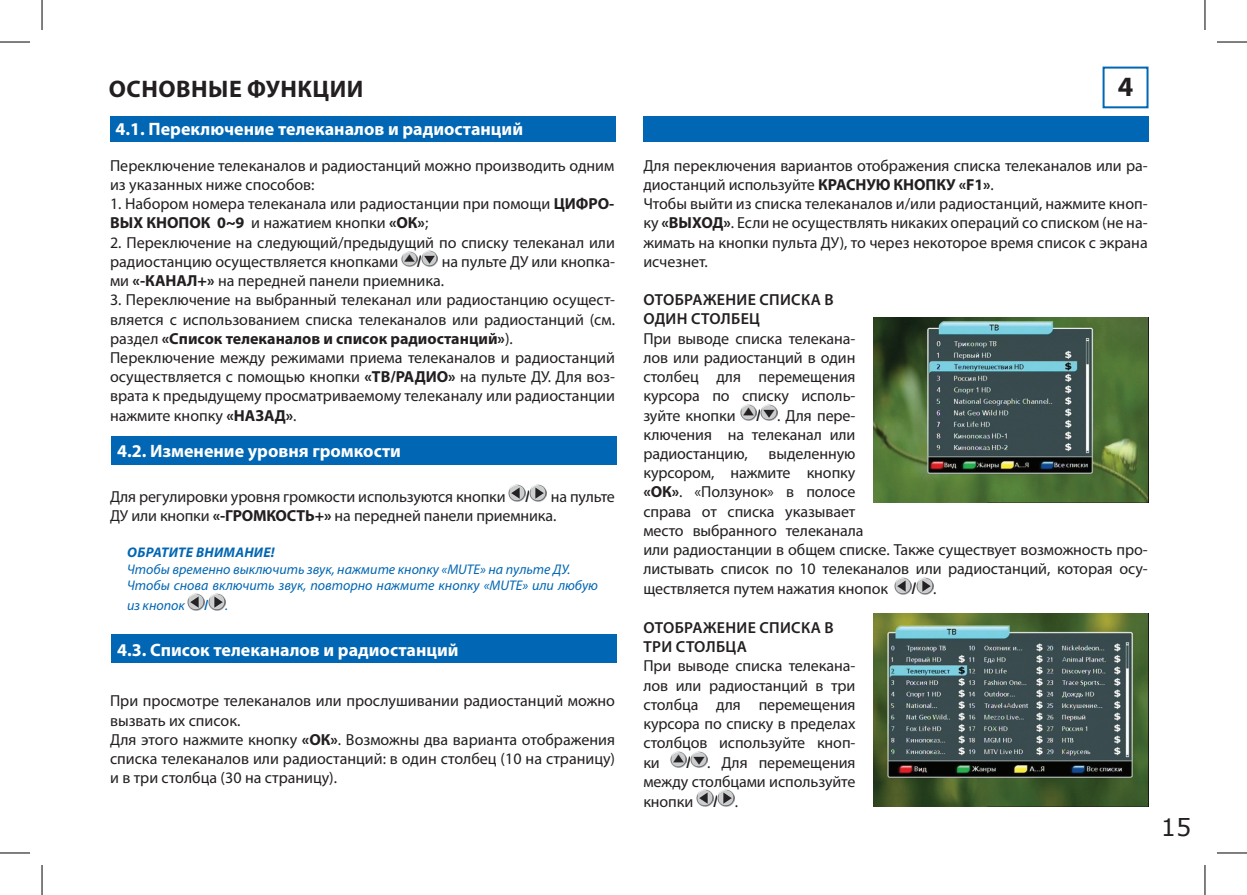
<style>
.page{position:relative;width:1247px;height:895px;background:#fff}
.page>*{position:absolute;margin:0;border:0;box-sizing:border-box;transform-origin:0 0}
.t1{font:700 28px "Myriad Pro";color:#231f20}
.t2{font:700 24px "Myriad Pro";letter-spacing:.02em;color:#231f20}
.t3{font:24px "Verdana";color:#231f20}
.t4{font:700 18px "Myriad Pro";color:#fff}
.t5{font:16px/19.2px "Myriad Pro";color:#231f20}
.t6{font:600 16px/19.2px "Myriad Pro";letter-spacing:.085em;color:#231f20}
.t7{font:700 16px "Myriad Pro";color:#231f20}
.t8{font:700 16px "Arial";color:#231f20}
.t9{font:italic 14px/16.8px "Myriad Pro";color:#0166b3}
.t10{font:italic 700 14px "Myriad Pro";letter-spacing:.02em;color:#0166b3}
.t11{font:700 14px "Arial";color:#0166b3}
.s1{font-weight:700}
.s2{font-family:"Arial";font-weight:700}
.s3{font-weight:400}
.s4{font-family:"Myriad Pro";font-weight:400;font-style:italic}
.s5{font-family:"Myriad Pro";font-weight:400}
</style>
<div class="page">
<div style="left:110px;top:116px;width:505px;height:26px;background:#0166b3"></div>
<div style="left:643px;top:116px;width:505px;height:26px;background:#0166b3"></div>
<div style="left:1102px;top:67px;width:46px;height:41px;border:2px solid #0166b3"></div>
<img style="left:401px;top:251px;width:16px;height:16px">
<img style="left:421px;top:251px;width:16px;height:16px">
<img style="left:508px;top:484px;width:17px;height:17px">
<img style="left:530px;top:484px;width:17px;height:17px">
<img style="left:187px;top:593px;width:17px;height:17px">
<img style="left:208px;top:593px;width:17px;height:17px">
<div style="left:111px;top:436px;width:505px;height:28px;background:#0166b3"></div>
<div style="left:111px;top:634px;width:505px;height:29px;background:#0166b3"></div>
<img style="left:740px;top:405px;width:16px;height:15px">
<img style="left:760px;top:404px;width:17px;height:16px">
<img style="left:894px;top:577px;width:17px;height:17px">
<img style="left:916px;top:577px;width:16px;height:17px">
<img style="left:670px;top:752px;width:16px;height:15px">
<img style="left:690px;top:751px;width:17px;height:16px">
<img style="left:696px;top:790px;width:17px;height:17px">
<img style="left:717px;top:790px;width:17px;height:17px">
<img style="left:873px;top:317px;width:275px;height:185px">
<img style="left:873px;top:613px;width:275px;height:193px">
<hr style="left:0;top:42px;width:30px;height:1px;background:#000">
<hr style="left:1216px;top:42px;width:30px;height:1px;background:#000">
<hr style="left:0;top:852px;width:30px;height:1px;background:#000">
<hr style="left:1216px;top:852px;width:30px;height:1px;background:#000">
<hr style="left:42px;top:0;width:1px;height:30px;background:#000">
<hr style="left:42px;top:865px;width:1px;height:30px;background:#000">
<hr style="left:1204px;top:0;width:1px;height:30px;background:#000">
<hr style="left:1204px;top:865px;width:1px;height:30px;background:#000">
<h2 class="t2" style="left:109px;top:73px;width:18px">ОСНО</h2>
<h2 class="t2" style="left:176px;top:73px;width:170px">ВНЫЕ ФУНКЦИИ</h2>
<h1 class="t1" style="left:1117px;top:69px;width:17px">4</h1>
<p class="t4" style="left:116px;top:118px;width:409px">4.1. Переключение телеканалов и радиостанций</p>
<p class="t5" style="left:110px;top:155px;width:505px">Переключение телеканалов и радиостанций можно производить одним из указанных ниже способов:</p>
<p class="t5" style="left:110px;top:194px;width:506px">1. Набором номера телеканала или радиостанции при помощи <span class="s1">ЦИФРО-<br>ВЫХ КНОПОК 0~9</span> и нажатием кнопки <span class="s1">«ОК»</span>;</p>
<p class="t5" style="left:110px;top:232px;width:506px">2. Переключение на следующий/предыдущий по списку телеканал или радиостанцию осуществляется кнопками <span class="s2">/</span></p>
<p class="t5" style="left:441px;top:252px;width:175px">на пульте ДУ или кнопка-</p>
<p class="t7" style="left:110px;top:270px;width:57px"><span class="s3">ми</span> «-КАНА</p>
<p class="t5" style="left:187px;top:271px;width:258px"><span class="s1">Л+»</span> на передней панели приемника.</p>
<p class="t5" style="left:110px;top:290px;width:506px">3. Переключение на выбранный телеканал или радиостанцию осущест&shy;вляется с использованием списка телеканалов или радиостанций (см. раздел <span class="s1">«Список телеканалов и список радиостанций»</span>).<br>Переключение между режимами приема телеканалов и радиостанций осуществляется с помощью кнопки <span class="s1">«ТВ/РАДИО</span></p>
<p class="t5" style="left:110px;top:367px;width:506px;text-align:justify;text-indent:338px"><span class="s1">»</span> на пульте ДУ. Для воз&shy;врата к предыдущему просматриваемому телеканалу или радиостанции нажмите кнопку <span class="s1">«НАЗАД»</span>.</p>
<p class="t4" style="left:117px;top:439px;width:285px">4.2. Изменение уровня громкости</p>
<p class="t5" style="left:110px;top:486px;width:421px">Для регулировки уровня громкости используются кнопки <span class="s2">/</span></p>
<p class="t5" style="left:110px;top:486px;width:506px;text-indent:441px">на пульте<br>ДУ или кнопки <span class="s1">«-ГРОМКОСТЬ+»</span> на передней панели приемника.</p>
<p class="t10" style="left:127px;top:543px;width:149px">ОБРАТИТЕ ВНИМАНИЕ!</p>
<p class="t9" style="left:127px;top:560px;width:472px">Чтобы временно выключить звук, нажмите кнопку «MUTE» на пульте ДУ.<br>Чтобы снова включить звук, повторно нажмите кнопку «MUTE» или любую</p>
<p class="t9" style="left:127px;top:597px;width:59px">из кнопок</p>
<p class="t11" style="left:204px;top:596px;width:25px">/ <span class="s4">.</span></p>
<p class="t4" style="left:117px;top:638px;width:343px">4.3. Список телеканалов и радиостанций</p>
<p class="t5" style="left:110px;top:691px;width:506px">При просмотре телеканалов или прослушивании радиостанций можно вызвать их список.<br>Для этого нажмите кнопку <span class="s1">«ОК»</span>. Возможны два варианта отображения списка телеканалов или радиостанций: в один столбец (10 на страницу) и в три столбца (30 на страницу).</p>
<p class="t5" style="left:643px;top:155px;width:506px">Для переключения вариантов отображения списка телеканалов или ра&shy;диостанций используйте <span class="s1">КРАСН</span></p>
<p class="t5" style="left:643px;top:175px;width:506px;text-indent:223px"><span class="s1">УЮ КНОПКУ «F1»</span>.<br>Чтобы выйти из списка телеканалов и/или радиостанций, нажмите кноп&shy;ку <span class="s1">«ВЫХОД»</span>. Если не осуществлять никаких операций со списком (не на&shy;жимать на кнопки пульта ДУ), то через некоторое время список с экрана исчезнет.</p>
<p class="t6" style="left:643px;top:290px;width:192px">Отображение списка в<br>Один столбец</p>
<p class="t5" style="left:643px;top:328px;width:214px;text-align:justify">При выводе списка телекана&shy;лов или радиостанций в один столбец для перемещения курсора по списку исполь&shy;зуйте кнопки</p>
<p class="t5" style="left:643px;top:405px;width:214px;text-align:justify;text-indent:113px"><span class="s2">/</span> . Для пере&shy;ключения на телеканал или радиостанцию,</p>
<p class="t5" style="left:643px;top:444px;width:505px;text-indent:125px">выделенную<br>курсором, нажмите кнопку<br><span class="s1">«ОК»</span>. «Ползунок» в полосе<br>справа от списка указывает<br>место выбранного телеканала<br>или радиостанции в общем списке. Также существует возможность про&shy;листывать список по 10 телеканалов или радиостанций, которая осу&shy;ществляется путем нажатия кнопок</p>
<p class="t8" style="left:911px;top:578px;width:26px">/ <span class="s5">.</span></p>
<p class="t6" style="left:643px;top:617px;width:192px">Отображение списка в<br>Три столбца</p>
<p class="t5" style="left:643px;top:656px;width:214px;text-align:justify">При выводе списка телекана&shy;лов или радиостанций в три столбца для перемещения курсора по списку в пределах столбцов используйте кноп&shy;ки</p>
<p class="t5" style="left:643px;top:752px;width:214px;line-height:19.8px;text-align:justify;text-indent:43px"><span class="s2">/</span> . Для перемещения между столбцами используйте кнопки</p>
<p class="t8" style="left:713px;top:790px;width:26px">/ <span class="s5">.</span></p>
<h2 class="t3" style="left:1160px;top:810px;width:32px">15</h2>
</div>
